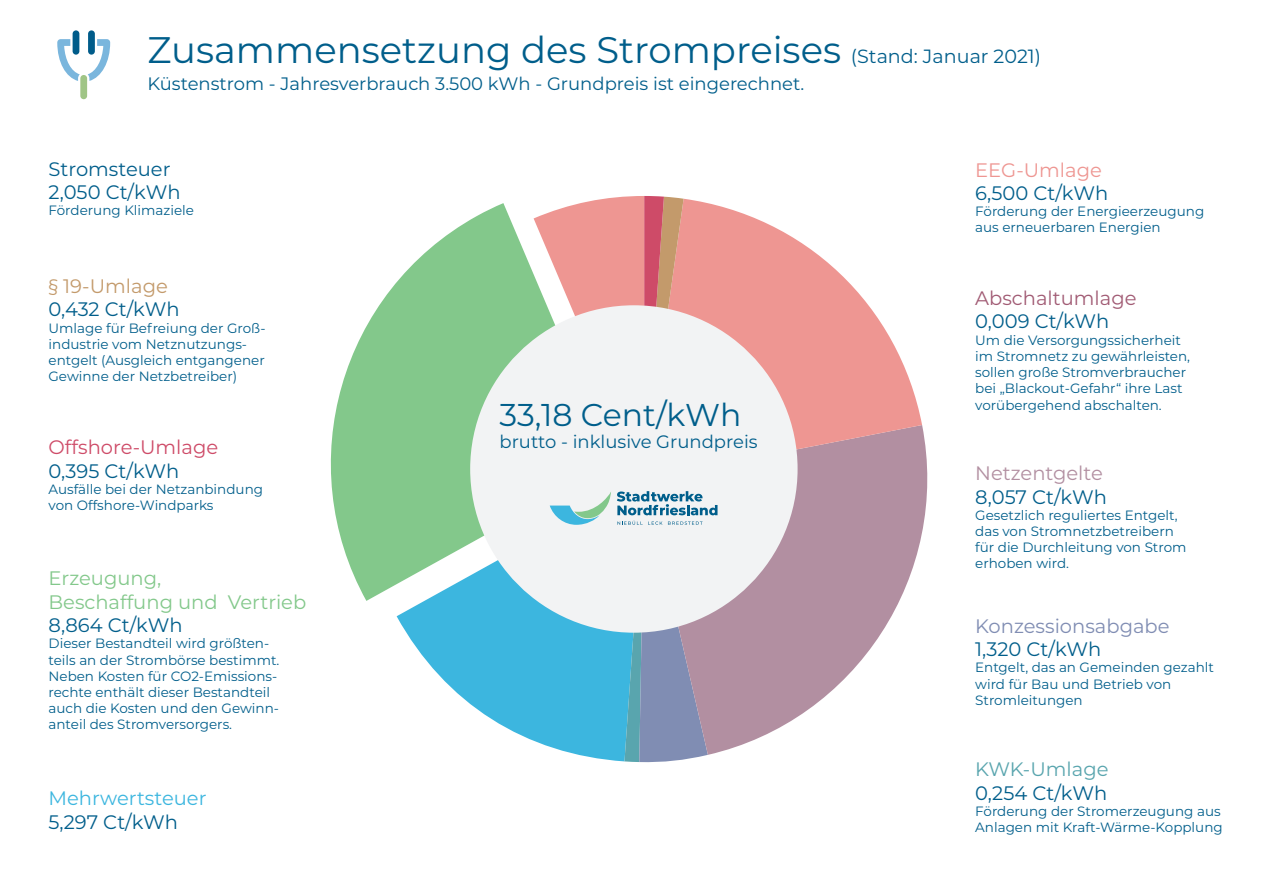
<style>
.page{position:relative;width:1263px;height:893px;background:#fff}
.page>*{position:absolute;margin:0;border:0;box-sizing:border-box;transform-origin:0 0}
.t1{font:36.9px "Montserrat";color:#005e8b}
.t2{font:31.5px "Montserrat";color:#005e8b}
.t3{font:19.5px/23.4px "Montserrat";color:#005e8b}
.t4{font:19.5px/23.4px "Montserrat";color:#83c88b}
.t5{font:19.5px "Montserrat";color:#808db3}
.t6{font:19.5px "Montserrat";color:#ce4b68}
.t7{font:19.5px "Montserrat";color:#a15b74}
.t8{font:19.5px "Montserrat";color:#3cb6df}
.t9{font:19.5px "Montserrat";color:#b28fa1}
.t10{font:19.5px "Montserrat";color:#c39a6b}
.t11{font:19.5px "Montserrat";color:#ee9692}
.t12{font:19.5px "Montserrat";color:#59a5ae}
.t13{font:18px "Montserrat";color:#005e8b}
.t14{font:13.5px/16.2px "Montserrat";color:#005e8b}
.s1{font-size:19.2px}
</style>
<div class="page">
<svg style="left:330px;top:203px;width:204px;height:398px;fill:#83c88b"></svg>
<svg style="left:397px;top:479px;width:137px;height:262px"></svg>
<svg style="left:922px;top:425px;width:6px;height:107px"></svg>
<div style="left:470px;top:305px;width:327px;height:328px;background:#f2f3f4;border-radius:50%"></div>
<svg style="left:534px;top:196px;width:388px;height:566px"></svg>
<svg style="left:57px;top:39px;width:23px;height:42px"></svg>
<svg style="left:88px;top:39px;width:22px;height:42px"></svg>
<div style="left:73px;top:30px;width:6px;height:25px;background:#005c8a;border-radius:3px"></div>
<div style="left:88px;top:30px;width:7px;height:25px;background:#005c8a;border-radius:3px"></div>
<div style="left:80px;top:75px;width:7px;height:24px;background:#a0c586;border-radius:3px"></div>
<h1 class="t1" style="left:147px;top:24px;width:895px">Zusammensetzung des Strompreises <span class="s1">(Stand: Januar 2021)</span></h1>
<h3 class="t13" style="left:147px;top:71px;width:658px">Küstenstrom - Jahresverbrauch 3.500 kWh - Grundpreis ist eingerechnet.</h3>
<h3 class="t3" style="left:49px;top:156px;width:133px">Stromsteuer<br>2,050 Ct/kWh</h3>
<p class="t14" style="left:49px;top:202px;width:147px">Förderung Klimaziele</p>
<h3 class="t10" style="left:49px;top:273px;width:121px">§ 19-Umlage</h3>
<h3 class="t3" style="left:49px;top:297px;width:133px">0,432 Ct/kWh</h3>
<p class="t14" style="left:49px;top:319px;width:218px">Umlage für Befreiung der Groß&shy;industrie vom Netznutzungs&shy;entgelt (Ausgleich entgangener<br>Gewinne der Netzbetreiber)</p>
<h3 class="t6" style="left:49px;top:434px;width:171px">Offshore-Umlage</h3>
<h3 class="t3" style="left:49px;top:459px;width:132px">0,395 Ct/kWh</h3>
<p class="t14" style="left:49px;top:481px;width:216px">Ausfälle bei der Netzanbindung von Offshore-Windparks</p>
<h3 class="t4" style="left:49px;top:566px;width:259px">Erzeugung,<br>Beschaffung und Vertrieb</h3>
<h3 class="t3" style="left:49px;top:613px;width:136px">8,864 Ct/kWh</h3>
<p class="t14" style="left:49px;top:635px;width:232px">Dieser Bestandteil wird größten&shy;teils an der Strombörse bestimmt.<br>Neben Kosten für CO2-Emissions&shy;rechte enthält dieser Bestandteil auch die Kosten und den Gewinn&shy;anteil des Stromversorgers.</p>
<h3 class="t8" style="left:49px;top:785px;width:159px">Mehrwertsteuer</h3>
<h3 class="t3" style="left:49px;top:809px;width:131px">5,297 Ct/kWh</h3>
<h2 class="t2" style="left:500px;top:394px;width:243px">33,18 Cent/kWh</h2>
<h3 class="t13" style="left:500px;top:429px;width:260px">brutto - inklusive Grundpreis</h3>
<h3 class="t11" style="left:975px;top:156px;width:128px">EEG-Umlage</h3>
<h3 class="t3" style="left:975px;top:181px;width:135px">6,500 Ct/kWh</h3>
<p class="t14" style="left:975px;top:203px;width:231px">Förderung der Energieerzeugung aus erneuerbaren Energien</p>
<h3 class="t7" style="left:975px;top:285px;width:163px">Abschaltumlage</h3>
<h3 class="t3" style="left:975px;top:309px;width:136px">0,009 Ct/kWh</h3>
<p class="t14" style="left:975px;top:331px;width:216px">Um die Versorgungssicherheit im Stromnetz zu gewährleisten, sollen große Stromverbraucher bei „Blackout-Gefahr“ ihre Last vorübergehend abschalten.</p>
<h3 class="t9" style="left:975px;top:460px;width:129px">Netzentgelte</h3>
<h3 class="t3" style="left:975px;top:484px;width:133px">8,057 Ct/kWh</h3>
<p class="t14" style="left:975px;top:506px;width:213px">Gesetzlich reguliertes Entgelt, das von Stromnetzbetreibern für die Durchleitung von Strom erhoben wird.</p>
<h3 class="t5" style="left:975px;top:612px;width:196px">Konzessionsabgabe</h3>
<h3 class="t3" style="left:975px;top:637px;width:128px">1,320 Ct/kWh</h3>
<p class="t14" style="left:975px;top:659px;width:240px">Entgelt, das an Gemeinden gezahlt wird für Bau und Betrieb von<br>Stromleitungen</p>
<h3 class="t12" style="left:975px;top:756px;width:135px">KWK-Umlage</h3>
<h3 class="t3" style="left:975px;top:780px;width:133px">0,254 Ct/kWh</h3>
<p class="t14" style="left:975px;top:802px;width:249px">Förderung der Stromerzeugung aus<br>Anlagen mit Kraft-Wärme-Kopplung</p>
</div>
